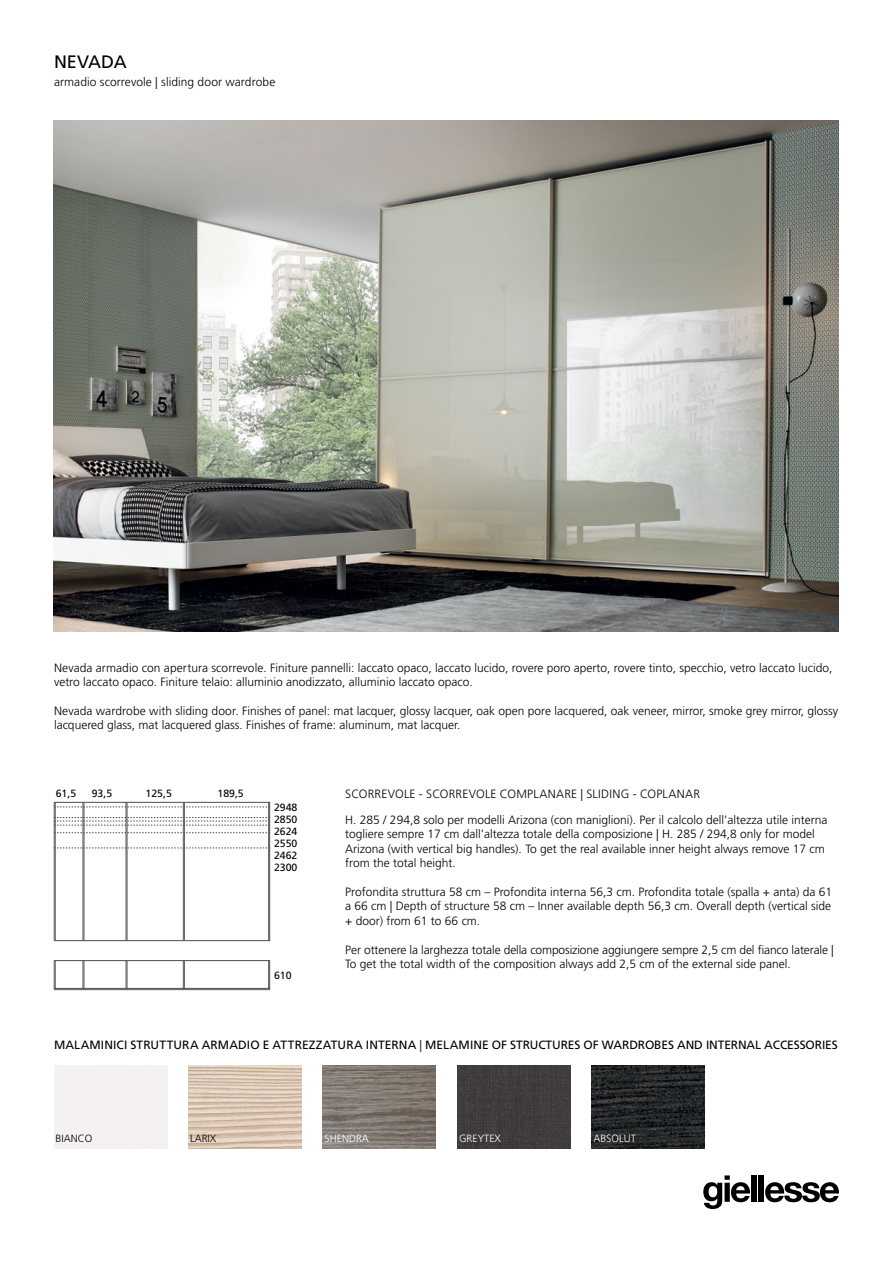
<style>
.page{position:relative;width:893px;height:1263px;background:#fff}
.page>*{position:absolute;margin:0;border:0;box-sizing:border-box;transform-origin:0 0}
.t1{font:18px "Frutiger LT Std";color:#000}
.t2{font:300 12px/14.4px "Frutiger LT Std";color:#000}
.t3{font:12px "Frutiger LT Std";color:#000}
.t4{font:10.5px/12px "Frutiger LT Std";color:#000;text-align:justify}
.t5{font:300 10.5px "Frutiger LT Std";color:#fff}
.t6{font:300 10.5px "Frutiger LT Std";color:#000}
.s1{font-weight:300}
</style>
<div class="page">
<svg style="left:703px;top:1175px;width:47px;height:34px"></svg>
<div style="left:751px;top:1175px;width:5px;height:27px;background:#000"></div>
<div style="left:759px;top:1175px;width:5px;height:27px;background:#000"></div>
<svg style="left:765px;top:1182px;width:74px;height:20px"></svg>
<img style="left:54px;top:121px;width:785px;height:511px">
<div style="left:54px;top:802px;width:216px;height:139px;border:1px solid #4d4d4f"></div>
<svg style="left:54px;top:848px;width:216px;height:1px"></svg>
<svg style="left:54px;top:832px;width:216px;height:1px"></svg>
<svg style="left:54px;top:817px;width:216px;height:9px"></svg>
<svg style="left:54px;top:807px;width:216px;height:1px"></svg>
<hr style="left:83px;top:802px;width:1px;height:139px;background:#4d4d4f">
<hr style="left:84px;top:802px;width:1px;height:139px;background:#4d4d4f">
<hr style="left:126px;top:802px;width:1px;height:139px;background:#4d4d4f">
<hr style="left:127px;top:802px;width:1px;height:139px;background:#4d4d4f">
<hr style="left:183px;top:802px;width:1px;height:139px;background:#4d4d4f">
<hr style="left:184px;top:802px;width:1px;height:139px;background:#4d4d4f">
<hr style="left:268px;top:802px;width:1px;height:139px;background:#4d4d4f">
<hr style="left:54px;top:960px;width:1px;height:30px;background:#4d4d4f">
<div style="left:54px;top:960px;width:216px;height:28px;border:1px solid #4d4d4f"></div>
<hr style="left:54px;top:989px;width:216px;height:1px;background:#4d4d4f">
<svg style="left:268px;top:960px;width:2px;height:30px"></svg>
<svg style="left:83px;top:960px;width:2px;height:30px"></svg>
<svg style="left:126px;top:960px;width:2px;height:29px"></svg>
<svg style="left:183px;top:960px;width:2px;height:29px"></svg>
<div style="left:457px;top:1065px;width:113px;height:83px;background:#403c3b"></div>
<img style="left:188px;top:1065px;width:113px;height:83px">
<img style="left:323px;top:1065px;width:113px;height:83px">
<img style="left:591px;top:1065px;width:114px;height:83px">
<h1 class="t1" style="left:54px;top:51px;width:74px">NEVADA</h1>
<p class="t2" style="left:54px;top:74px;width:223px">armadio scorrevole | sliding door wardrobe</p>
<p class="t2" style="left:54px;top:660px;width:780px">Nevada armadio con apertura scorrevole. Finiture pannelli: laccato opaco, laccato lucido, rovere poro aperto, rovere tinto, specchio, vetro laccato lucido, vetro laccato opaco. Finiture telaio: alluminio anodizzato, alluminio laccato opaco.</p>
<p class="t2" style="left:54px;top:703px;width:786px">Nevada wardrobe with sliding door. Finishes of panel: mat lacquer, glossy lacquer, oak open pore lacquered, oak veneer, mirror, smoke grey mirror, glossy lacquered glass, mat lacquered glass. Finishes of frame: aluminum, mat lacquer.</p>
<p class="t4" style="left:56px;top:787px;width:22px">61,5</p>
<p class="t4" style="left:92px;top:787px;width:22px">93,5</p>
<p class="t4" style="left:146px;top:787px;width:28px">125,5</p>
<p class="t4" style="left:218px;top:787px;width:28px">189,5</p>
<p class="t4" style="left:274px;top:801px;width:25px">2948<br>2850<br>2624<br>2550<br>2462<br>2300</p>
<p class="t4" style="left:274px;top:969px;width:19px">610</p>
<p class="t2" style="left:345px;top:781px;width:484px;line-height:26.1px">SCORREVOLE - SCORREVOLE COMPLANARE | SLIDING - COPLANAR<br>H. 285 / 294,8 solo per modelli Arizona (con maniglioni). Per il calcolo dell’altezza utile interna</p>
<p class="t2" style="left:345px;top:827px;width:481px">togliere sempre 17 cm dall’altezza totale della composizione | H. 285 / 294,8 only for model<br>Arizona (with vertical big handles). To get the real available inner height always remove 17 cm from the total height.</p>
<p class="t2" style="left:345px;top:885px;width:488px;text-align:justify">Profondita struttura 58 cm – Profondita interna 56,3 cm. Profondita totale (spalla + anta) da 61 a 66 cm | Depth of structure 58 cm – Inner available depth 56,3 cm. Overall depth (vertical side + door) from 61 to 66 cm.</p>
<p class="t2" style="left:345px;top:942px;width:490px">Per ottenere la larghezza totale della composizione aggiungere sempre 2,5 cm del fianco laterale |<br>To get the total width of the composition always add 2,5 cm of the external side panel.</p>
<p class="t3" style="left:54px;top:1038px;width:785px">MALAMINICI STRUTTURA ARMADIO E ATTREZZATURA INTERNA <span class="s1">|</span> MELAMINE OF STRUCTURES OF WARDROBES AND INTERNAL ACCESSORIES</p>
<p class="t6" style="left:56px;top:1133px;width:38px">BIANCO</p>
<p class="t6" style="left:190px;top:1133px;width:28px">LARIX</p>
<p class="t5" style="left:325px;top:1133px;width:46px">SHENDRA</p>
<p class="t5" style="left:459px;top:1133px;width:43px">GREYTEX</p>
<p class="t5" style="left:593px;top:1133px;width:44px">ABSOLUT</p>
</div>
